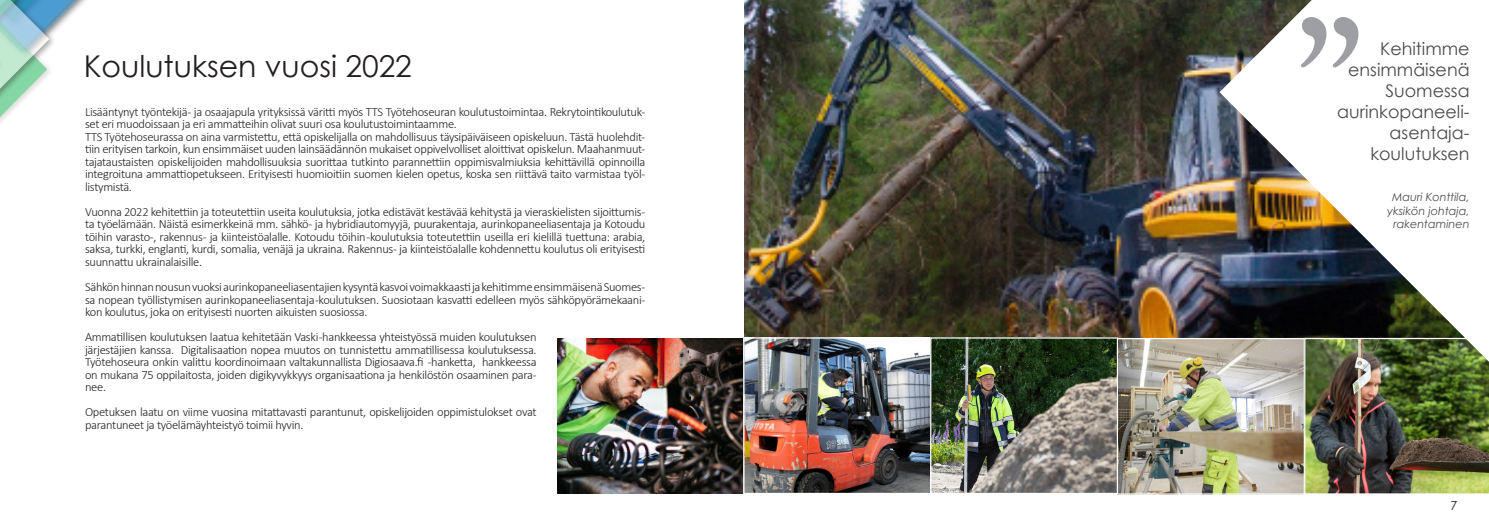
<style>
.page{position:relative;width:1489px;height:525px;background:#fff}
.page>*{position:absolute;margin:0;border:0;box-sizing:border-box;transform-origin:0 0}
.otsikko{font:30px "Century Gothic";color:#231f20}
.t1{font:17.5px/21px "Century Gothic";color:#4b4c4d;text-align:right}
.leipäteksti{font:300 12.5px/12.5px "Calibri";letter-spacing:-.025em;color:#231f20;text-align:justify}
.t2{font:12.5px "Century Gothic";color:#231f20}
.t3{font:italic 11.25px/13.5px "Century Gothic";color:#4b4c4d;text-align:center}
</style>
<div class="page">
<img style="left:744px;top:0;width:475px;height:338px">
<img style="left:558px;top:338px;width:185px;height:156px">
<img style="left:745px;top:339px;width:184px;height:153px">
<div style="left:743px;top:337px;width:188px;height:157px;border:1px solid #fff"></div>
<img style="left:932px;top:339px;width:184px;height:153px">
<div style="left:930px;top:337px;width:188px;height:157px;border:1px solid #fff"></div>
<img style="left:1118px;top:340px;width:184px;height:152px">
<div style="left:1116px;top:338px;width:188px;height:156px;border:1px solid #fff"></div>
<img style="left:1303px;top:361px;width:185px;height:133px">
<img style="left:1219px;top:0;width:269px;height:361px">
<svg style="left:1300px;top:17px;width:58px;height:50px"></svg>
<svg style="left:0;top:0;width:86px;height:123px"></svg>
<p class="otsikko" style="left:84px;top:45px;width:330px">Koulutuksen vuosi 2022</p>
<p class="leipäteksti" style="left:85px;top:105px;width:561px">Lisääntynyt työntekijä- ja osaajapula yrityksissä väritti myös TTS Työtehoseuran koulutustoimintaa. Rekrytointikoulutuk&shy;set eri muodoissaan ja eri ammatteihin olivat suuri osa koulutustoimintaamme.</p>
<p class="leipäteksti" style="left:85px;top:130px;width:561px">TTS Työtehoseurassa on aina varmistettu, että opiskelijalla on mahdollisuus täysipäiväiseen opiskeluun. Tästä huolehdit&shy;tiin erityisen tarkoin, kun ensimmäiset uuden lainsäädännön mukaiset oppivelvolliset aloittivat opiskelun. Maahanmuut&shy;tajataustaisten opiskelijoiden mahdollisuuksia suorittaa tutkinto parannettiin oppimisvalmiuksia kehittävillä opinnoilla integroituna ammattiopetukseen. Erityisesti huomioitiin suomen kielen opetus, koska sen riittävä taito varmistaa työl&shy;listymistä.</p>
<p class="leipäteksti" style="left:85px;top:205px;width:562px">Vuonna 2022 kehitettiin ja toteutettiin useita koulutuksia, jotka edistävät kestävää kehitystä ja vieraskielisten sijoittumis&shy;ta työelämään. Näistä esimerkkeinä mm. sähkö- ja hybridiautomyyjä, puurakentaja, aurinkopaneeliasentaja ja Kotoudu töihin varasto-, rakennus- ja kiinteistöalalle. Kotoudu töihin -koulutuksia toteutettiin useilla eri kielillä tuettuna: arabia, saksa, turkki, englanti, kurdi, somalia, venäjä ja ukraina. Rakennus- ja kiinteistöalalle kohdennettu koulutus oli erityisesti suunnattu ukrainalaisille.</p>
<p class="leipäteksti" style="left:85px;top:280px;width:561px">Sähkön hinnan nousun vuoksi aurinkopaneeliasentajien kysyntä kasvoi voimakkaasti ja kehitimme ensimmäisenä Suomes&shy;sa nopean työllistymisen aurinkopaneeliasentaja -koulutuksen. Suosiotaan kasvatti edelleen myös sähköpyörämekaani&shy;kon koulutus, joka on erityisesti nuorten aikuisten suosiossa.</p>
<p class="leipäteksti" style="left:85px;top:330px;width:453px">Ammatillisen koulutuksen laatua kehitetään Vaski -hankkeessa yhteistyössä muiden koulutuksen järjestäjien kanssa. Digitalisaation nopea muutos on tunnistettu ammatillisessa koulutuksessa.<br>Työtehoseura onkin valittu koordinoimaan valtakunnallista Digiosaava.fi -hanketta, hankkeessa on mukana 75 oppilaitosta, joiden digikyvykkyys organisaationa ja henkilöstön osaaminen para&shy;nee.</p>
<p class="leipäteksti" style="left:85px;top:405px;width:453px">Opetuksen laatu on viime vuosina mitattavasti parantunut, opiskelijoiden oppimistulokset ovat parantuneet ja työelämäyhteistyö toimii hyvin.</p>
<p class="t1" style="left:1347px;top:38px;width:123px">Kehitimme ensimmäisenä<br>Suomessa</p>
<p class="t1" style="left:1336px;top:101px;width:134px">aurinkopaneeli&shy;asentaja-</p>
<p class="t1" style="left:1370px;top:143px;width:101px">koulutuksen</p>
<p class="t3" style="left:1391px;top:190px;width:79px">Mauri Konttila,</p>
<p class="t3" style="left:1386px;top:204px;width:84px">yksikön johtaja, rakentaminen</p>
<p class="t2" style="left:1450px;top:497px;width:8px">7</p>
</div>
